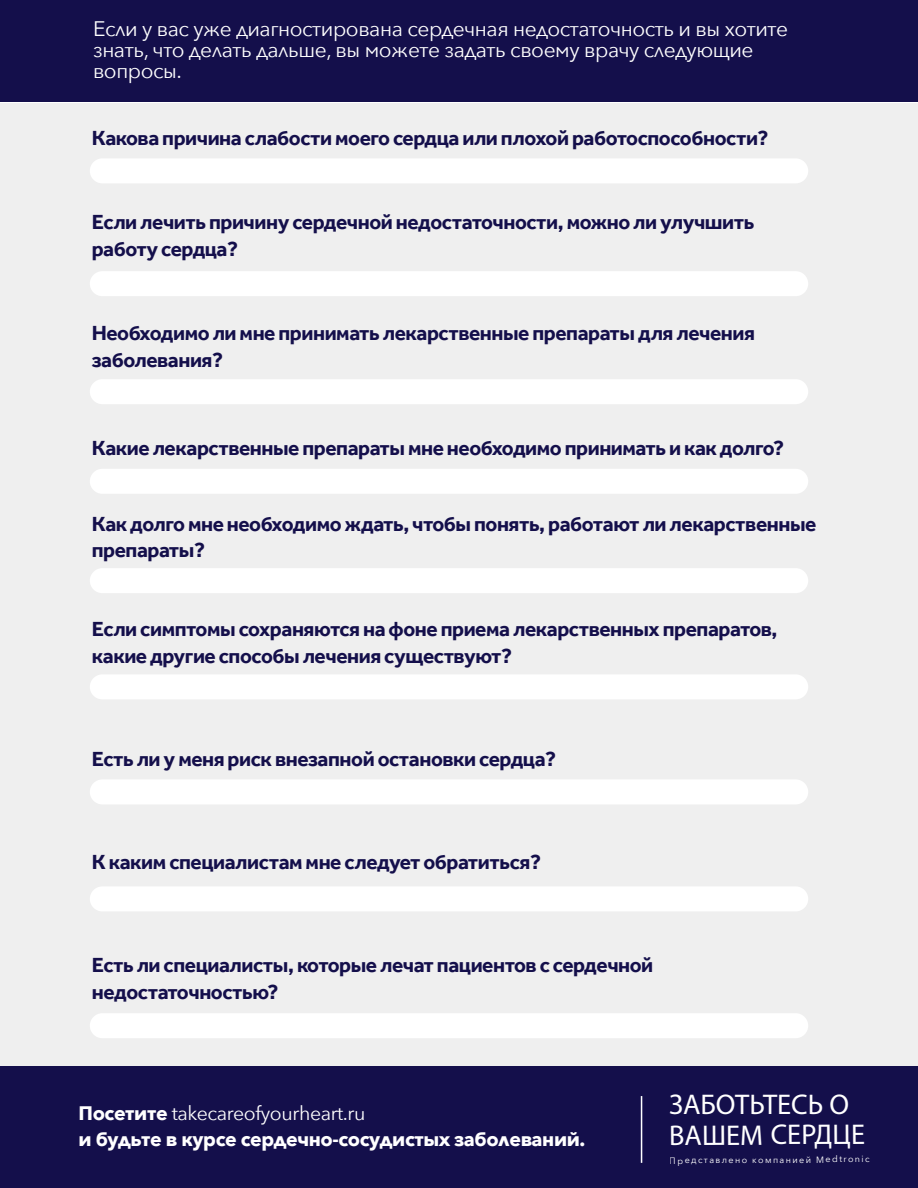
<style>
.page{position:relative;width:918px;height:1188px;background:#fff}
.page>*{position:absolute;margin:0;border:0;box-sizing:border-box;transform-origin:0 0}
.t1{font:28.5px/30px "Myriad Pro";letter-spacing:-.01em;color:#fff}
.t2{font:700 21px/26.5px "Effra";letter-spacing:-.02em;color:#140f4b}
.t3{font:21px/21px "Avenir Next";letter-spacing:-.02em;color:#fff}
.t4{font:700 19.5px/26.5px "Avenir Next";letter-spacing:-.02em;color:#fff}
.t5{font:9px "Avenir Next World";letter-spacing:.14em;color:#fff}
.s1{font-weight:400}
</style>
<div class="page">
<div style="left:0;top:103px;width:918px;height:964px;background:#efefef"></div>
<div style="left:0;top:0;width:918px;height:102px;background:#140f4b"></div>
<div style="left:90px;top:158px;width:718px;height:25px;background:#fff;border-radius:12px"></div>
<div style="left:90px;top:271px;width:718px;height:25px;background:#fff;border-radius:12px"></div>
<div style="left:90px;top:379px;width:718px;height:25px;background:#fff;border-radius:12px"></div>
<div style="left:90px;top:469px;width:718px;height:25px;background:#fff;border-radius:12px"></div>
<div style="left:90px;top:568px;width:718px;height:25px;background:#fff;border-radius:12px"></div>
<div style="left:90px;top:674px;width:718px;height:25px;background:#fff;border-radius:12px"></div>
<div style="left:90px;top:779px;width:718px;height:25px;background:#fff;border-radius:12px"></div>
<div style="left:90px;top:886px;width:718px;height:25px;background:#fff;border-radius:12px"></div>
<div style="left:90px;top:1013px;width:718px;height:25px;background:#fff;border-radius:12px"></div>
<div style="left:0;top:1067px;width:918px;height:121px;background:#140f4b"></div>
<hr style="left:641px;top:1096px;width:1px;height:67px;background:#fff">
<p class="t3" style="left:93px;top:17px;width:697px">Если у вас уже диагностирована сердечная недостаточность и вы хотите знать, что делать дальше, вы можете задать своему врачу следующие вопросы.</p>
<p class="t2" style="left:92px;top:124px;width:678px">Какова причина слабости моего сердца или плохой работоспособности?</p>
<p class="t2" style="left:92px;top:209px;width:664px">Если лечить причину сердечной недостаточности, можно ли улучшить работу сердца?</p>
<p class="t2" style="left:92px;top:320px;width:665px">Необходимо ли мне принимать лекарственные препараты для лечения заболевания?</p>
<p class="t2" style="left:92px;top:434px;width:694px">Какие лекарственные препараты мне необходимо принимать и как долго?</p>
<p class="t2" style="left:92px;top:510px;width:726px">Как долго мне необходимо ждать, чтобы понять, работают ли лекарственные препараты?</p>
<p class="t2" style="left:92px;top:616px;width:687px">Если симптомы сохраняются на фоне приема лекарственных препаратов, какие другие способы лечения существуют?</p>
<p class="t2" style="left:92px;top:745px;width:466px">Есть ли у меня риск внезапной остановки сердца?</p>
<p class="t2" style="left:92px;top:849px;width:451px">К каким специалистам мне следует обратиться?</p>
<p class="t2" style="left:92px;top:952px;width:563px">Есть ли специалисты, которые лечат пациентов с сердечной недостаточностью?</p>
<p class="t4" style="left:79px;top:1099px;width:508px">Посетите <span class="s1">takecareofyourheart.ru<br></span>и будьте в курсе сердечно-сосудистых заболеваний.</p>
<h1 class="t1" style="left:669px;top:1089px;width:198px">ЗАБОТЬТЕСЬ О<br>ВАШЕМ СЕРДЦЕ</h1>
<p class="t5" style="left:670px;top:1153px;width:202px">Представлено компанией Medtronic</p>
</div>
